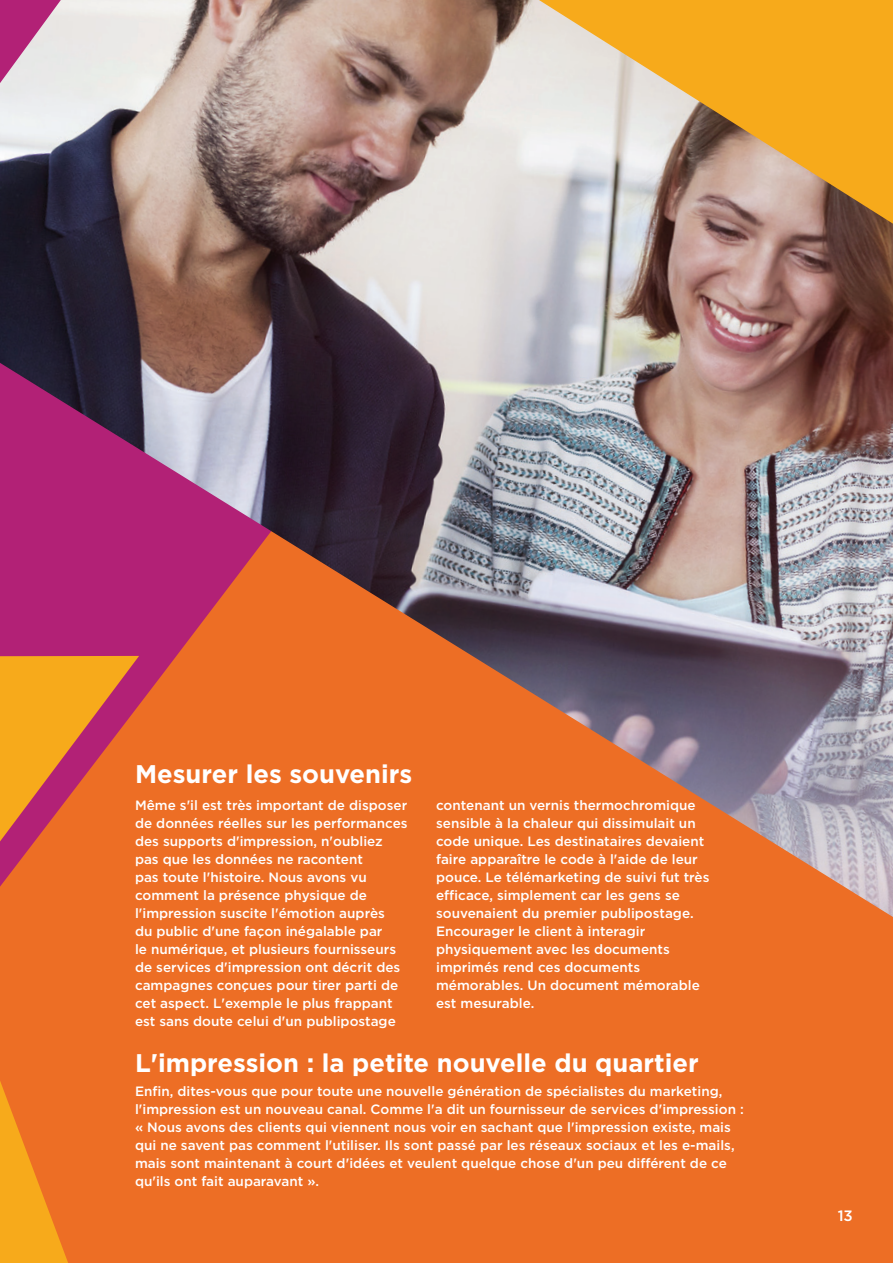
<style>
.page{position:relative;width:893px;height:1263px;background:#fff}
.page>*{position:absolute;margin:0;border:0;box-sizing:border-box;transform-origin:0 0}
.t1{font:700 25.5px "Gotham";color:#fff}
.t2{font:500 15px "Gotham";color:#fff}
.t3{font:500 13.5px/18px "Gotham";color:#fff}
</style>
<div class="page">
<div style="left:100px;top:917px;width:793px;height:346px;background:#ed6e25"></div>
<svg style="left:0;top:917px;width:100px;height:346px;background:#ee7923"></svg>
<img style="left:0;top:0;width:893px;height:917px">
<svg style="left:539px;top:0;width:354px;height:224px;background:#dfb268"></svg>
<p class="t1" style="left:135px;top:757px;width:279px">Mesurer les souvenirs</p>
<p class="t3" style="left:135px;top:796px;width:274px">Même s'il est très important de disposer de données réelles sur les performances des supports d'impression, n'oubliez pas que les données ne racontent<br>pas toute l'histoire. Nous avons vu comment la présence physique de l'impression suscite l'émotion auprès<br>du public d'une façon inégalable par<br>le numérique, et plusieurs fournisseurs de services d'impression ont décrit des campagnes conçues pour tirer parti de cet aspect. L'exemple le plus frappant est sans doute celui d'un publipostage</p>
<p class="t3" style="left:436px;top:796px;width:275px">contenant un vernis thermochromique sensible à la chaleur qui dissimulait un code unique. Les destinataires devaient faire apparaître le code à l'aide de leur pouce. Le télémarketing de suivi fut très efficace, simplement car les gens se souvenaient du premier publipostage.<br>Encourager le client à interagir physiquement avec les documents imprimés rend ces documents mémorables. Un document mémorable est mesurable.</p>
<p class="t1" style="left:135px;top:1046px;width:565px">L'impression : la petite nouvelle du quartier</p>
<p class="t3" style="left:135px;top:1082px;width:610px">Enfin, dites-vous que pour toute une nouvelle génération de spécialistes du marketing, l'impression est un nouveau canal. Comme l'a dit un fournisseur de services d'impression : « Nous avons des clients qui viennent nous voir en sachant que l'impression existe, mais qui ne savent pas comment l'utiliser. Ils sont passé par les réseaux sociaux et les e-mails, mais sont maintenant à court d'idées et veulent quelque chose d'un peu différent de ce qu'ils ont fait auparavant ».</p>
<p class="t2" style="left:838px;top:1206px;width:17px">13</p>
</div>
